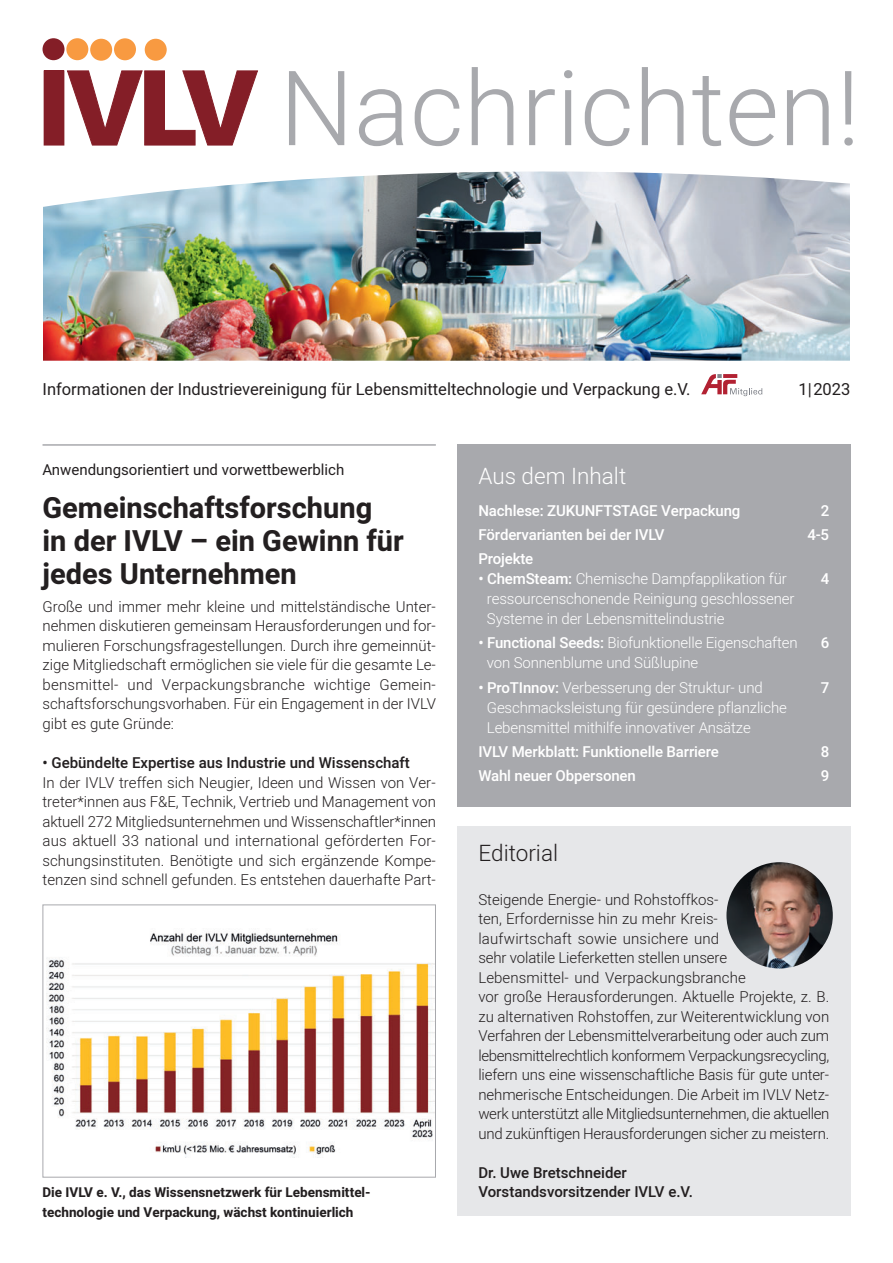
<style>
.page{position:relative;width:893px;height:1263px;background:#fff}
.page>*{position:absolute;margin:0;border:0;box-sizing:border-box;transform-origin:0 0}
.t1{font:300 104.1px "Heebo";color:#a8a9ad}
.t2{font:700 28.95px/33px "Heebo";color:#231f20}
.t3{font:300 22.5px "Heebo";color:#fff}
.t4{font:300 22.5px "Heebo";color:#231f20}
.t5{font:16.5px "Heebo";color:#231f20}
.t6{font:300 15px/19.5px "Heebo";letter-spacing:-.005em;color:#231f20;text-align:justify}
.t7{font:300 15px/20px "Heebo";letter-spacing:-.01em;color:#fff}
.t8{font:500 15px "Heebo";letter-spacing:-.01em;color:#fff}
.t9{font:500 15px "Heebo";color:#231f20}
.t10{font:15px "Heebo";color:#231f20}
.t11{font:700 13.5px "Heebo";color:#231f20}
.s1{font-weight:500}
</style>
<div class="page">
<img style="left:43px;top:171px;width:807px;height:190px">
<div style="left:44px;top:71px;width:20px;height:74px;background:#841e27"></div>
<svg style="left:67px;top:70px;width:191px;height:76px"></svg>
<div style="left:43px;top:38px;width:21px;height:22px;background:#841e27;border-radius:50%"></div>
<div style="left:66px;top:38px;width:22px;height:22px;background:#f89a41;border-radius:50%"></div>
<div style="left:90px;top:39px;width:22px;height:22px;background:#f89a41;border-radius:50%"></div>
<div style="left:114px;top:38px;width:22px;height:22px;background:#f89a41;border-radius:50%"></div>
<div style="left:145px;top:39px;width:22px;height:22px;background:#f89a41;border-radius:50%"></div>
<hr style="left:43px;top:444px;width:393px;height:2px;background:#a8a9ad">
<svg style="left:701px;top:374px;width:61px;height:22px"></svg>
<div style="left:457px;top:826px;width:393px;height:390px;background:#e6e7e9"></div>
<div style="left:457px;top:444px;width:393px;height:363px;background:#a8a9ad"></div>
<img style="left:726px;top:862px;width:107px;height:106px;border-radius:50%">
<img style="left:46px;top:932px;width:388px;height:226px">
<div style="left:43px;top:904px;width:393px;height:273px;border:1px solid #a8a9ad"></div>
<p class="t1" style="left:280px;top:36px;width:582px">Nachrichten!</p>
<p class="t5" style="left:43px;top:377px;width:650px">Informationen der Industrievereinigung für Lebensmitteltechnologie und Verpackung e.V.</p>
<p class="t5" style="left:798px;top:377px;width:54px">1|2023</p>
<p class="t10" style="left:43px;top:460px;width:303px">Anwendungsorientiert und vorwettbewerblich</p>
<p class="t2" style="left:43px;top:493px;width:363px">Gemeinschaftsforschung<br>in der IVLV – ein Gewinn für jedes Unternehmen</p>
<p class="t6" style="left:43px;top:597px;width:395px">Große und immer mehr kleine und mittelständische Unter&shy;nehmen diskutieren gemeinsam Herausforderungen und for&shy;mulieren Forschungsfragestellungen. Durch ihre gemeinnüt&shy;zige Mitgliedschaft ermöglichen sie viele für die gesamte Le&shy;bensmittel- und Verpackungsbranche wichtige Gemein&shy;schaftsforschungsvorhaben. Für ein Engagement in der IVLV gibt es gute Gründe:</p>
<p class="t9" style="left:43px;top:752px;width:369px">• Gebündelte Expertise aus Industrie und Wissenschaft</p>
<p class="t6" style="left:43px;top:773px;width:395px">In der IVLV treffen sich Neugier, Ideen und Wissen von Ver&shy;treter*innen aus F&amp;E, Technik, Vertrieb und Management von aktuell 272 Mitgliedsunternehmen und Wissenschaftler*innen aus aktuell 33 national und international geförderten For&shy;schungsinstituten. Benötigte und sich ergänzende Kompe&shy;tenzen sind schnell gefunden. Es entstehen dauerhafte Part-</p>
<p class="t3" style="left:478px;top:461px;width:149px">Aus dem Inhalt</p>
<p class="t8" style="left:478px;top:500px;width:264px">Nachlese: ZUKUNFTSTAGE Verpackung</p>
<p class="t8" style="left:821px;top:500px;width:10px">2</p>
<p class="t8" style="left:478px;top:524px;width:188px">Fördervarianten bei der IVLV</p>
<p class="t8" style="left:807px;top:524px;width:23px">4-5</p>
<p class="t8" style="left:478px;top:549px;width:56px">Projekte</p>
<p class="t7" style="left:478px;top:570px;width:310px"><span class="s1">• ChemSteam:</span> Chemische Dampfapplikation für</p>
<p class="t8" style="left:821px;top:569px;width:10px">4</p>
<p class="t7" style="left:487px;top:590px;width:309px">ressourcenschonende Reinigung geschlossener<br>Systeme in der Lebensmittelindustrie</p>
<p class="t7" style="left:478px;top:634px;width:321px"><span class="s1">• Functional Seeds:</span> Biofunktionelle Eigenschaften</p>
<p class="t8" style="left:821px;top:633px;width:10px">6</p>
<p class="t7" style="left:487px;top:654px;width:213px">von Sonnenblume und Süßlupine</p>
<p class="t7" style="left:478px;top:678px;width:286px"><span class="s1">• ProTInnov:</span> Verbesserung der Struktur- und</p>
<p class="t8" style="left:821px;top:677px;width:10px">7</p>
<p class="t7" style="left:487px;top:698px;width:301px">Geschmacksleistung für gesündere pflanzliche<br>Lebensmittel mithilfe innovativer Ansätze</p>
<p class="t8" style="left:478px;top:741px;width:242px">IVLV Merkblatt: Funktionelle Barriere</p>
<p class="t8" style="left:821px;top:741px;width:10px">8</p>
<p class="t8" style="left:478px;top:765px;width:159px">Wahl neuer Obpersonen</p>
<p class="t8" style="left:821px;top:765px;width:10px">9</p>
<p class="t4" style="left:478px;top:837px;width:81px">Editorial</p>
<p class="t6" style="left:478px;top:890px;width:352px;text-align:left">Steigende Energie- und Rohstoffkos -<br>ten, Erfordernisse hin zu mehr Kreis-<br>laufwirtschaft sowie unsichere und<br>sehr volatile Lieferketten stellen unsere<br>Lebensmittel- und Verpackungsbranche<br>vor große Herausforderungen. Aktuelle Projekte, z. B. zu alternativen Rohstoffen, zur Weiterentwicklung von Verfahren der Lebensmittelverarbeitung oder auch zum lebensmittelrechtlich konformem Verpackungsrecycling, liefern uns eine wissenschaftliche Basis für gute unter&shy;nehmerische Entscheidungen. Die Arbeit im IVLV Netz&shy;werk unterstützt alle Mitgliedsunternehmen, die aktuellen und zukünftigen Herausforderungen sicher zu meistern.</p>
<p class="t9" style="left:478px;top:1162px;width:150px">Dr. Uwe Bretschneider</p>
<p class="t11" style="left:43px;top:1183px;width:330px">Die IVLV e. V., das Wissensnetzwerk für Lebensmittel -</p>
<p class="t9" style="left:478px;top:1181px;width:216px">Vorstandsvorsitzender IVLV e.V.</p>
<p class="t11" style="left:43px;top:1202px;width:312px">technologie und Verpackung, wächst kontinuierlich</p>
</div>
